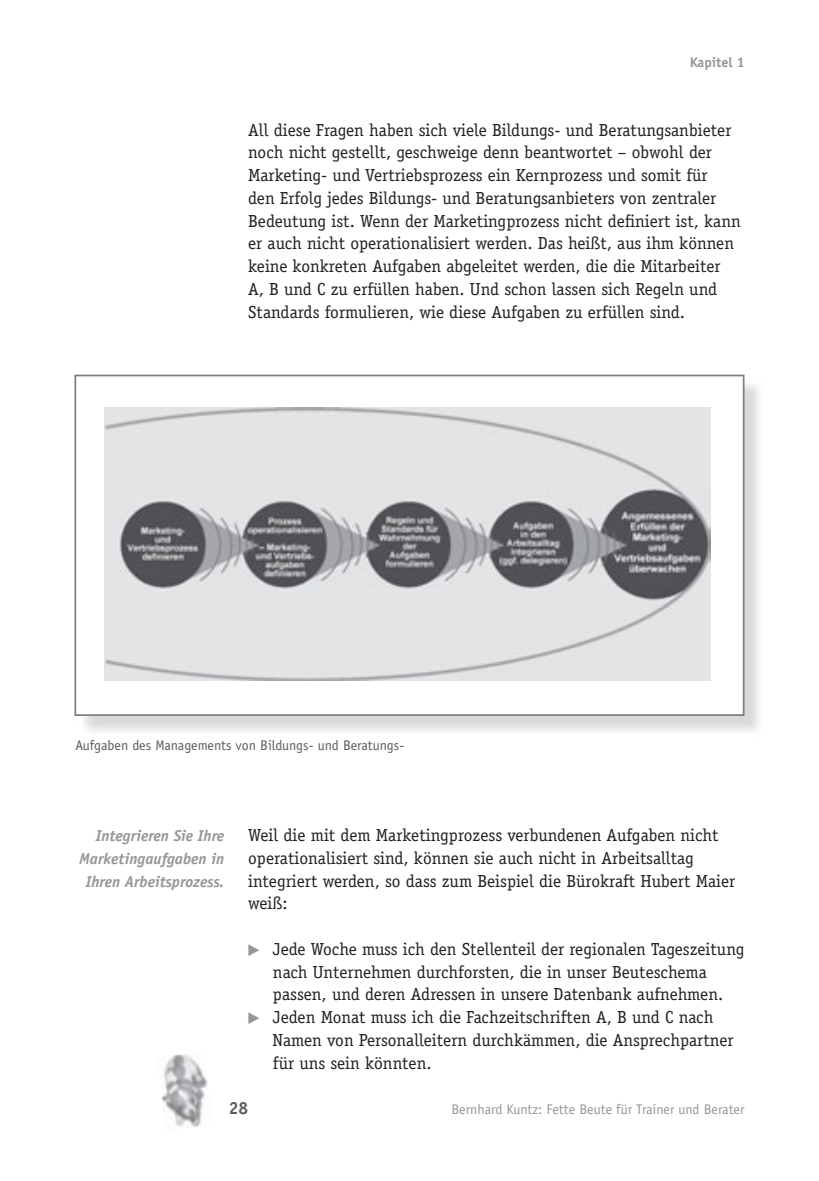
<style>
.page{position:relative;width:819px;height:1181px;background:#fff}
.page>*{position:absolute;margin:0;border:0;box-sizing:border-box;transform-origin:0 0}
.t1{font:17.5px/22.8px "Officina Serif";color:#212125}
.t2{font:700 17.5px "Officina Sans";color:#5c5b60}
.t3{font:italic 700 15.75px/22.8px "Officina Sans";color:#969599;text-align:right}
.t4{font:14px "Officina Sans";color:#5c5b60}
.t5{font:14px "Officina Sans";color:#969599}
.t6{font:700 14px "Officina Sans";color:#969599}
</style>
<div class="page">
<img style="left:162px;top:1054px;width:46px;height:73px">
<img style="left:84px;top:375px;width:676px;height:357px">
<svg style="left:74px;top:375px;width:670px;height:341px"></svg>
<img style="left:104px;top:407px;width:606px;height:273px">
<p class="t6" style="left:689px;top:54px;width:56px">Kapitel 1</p>
<p class="t1" style="left:248px;top:118px;width:494px">All diese Fragen haben sich viele Bildungs- und Beratungsanbieter noch nicht gestellt, geschweige denn beantwortet – obwohl der Marketing- und Vertriebsprozess ein Kernprozess und somit für<br>den Erfolg jedes Bildungs- und Beratungsanbieters von zentraler Bedeutung ist. Wenn der Marketingprozess nicht definiert ist, kann er auch nicht operationalisiert werden. Das heißt, aus ihm können keine konkreten Aufgaben abgeleitet werden, die die Mitarbeiter A, B und C zu erfüllen haben. Und schon lassen sich Regeln und Standards formulieren, wie diese Aufgaben zu erfüllen sind.</p>
<p class="t4" style="left:75px;top:737px;width:330px">Aufgaben des Managements von Bildungs- und Beratungs-</p>
<p class="t3" style="left:79px;top:824px;width:147px">Integrieren Sie Ihre<br>Marketingaufgaben in<br>Ihren Arbeitsprozess.</p>
<p class="t1" style="left:248px;top:824px;width:488px">Weil die mit dem Marketingprozess verbundenen Aufgaben nicht operationalisiert sind, können sie auch nicht in Arbeitsalltag integriert werden, so dass zum Beispiel die Bürokraft Hubert Maier weiß:</p>
<p class="t1" style="left:273px;top:937px;width:473px">Jede Woche muss ich den Stellenteil der regionalen Tageszeitung nach Unternehmen durchforsten, die in unser Beuteschema passen, und deren Adressen in unsere Datenbank aufnehmen.<br>Jeden Monat muss ich die Fachzeitschriften A, B und C nach Namen von Personalleitern durchkämmen, die Ansprechpartner für uns sein könnten.</p>
<p class="t2" style="left:229px;top:1097px;width:21px">28</p>
<p class="t5" style="left:451px;top:1101px;width:294px">Bernhard Kuntz: Fette Beute für Trainer und Berater</p>
</div>
